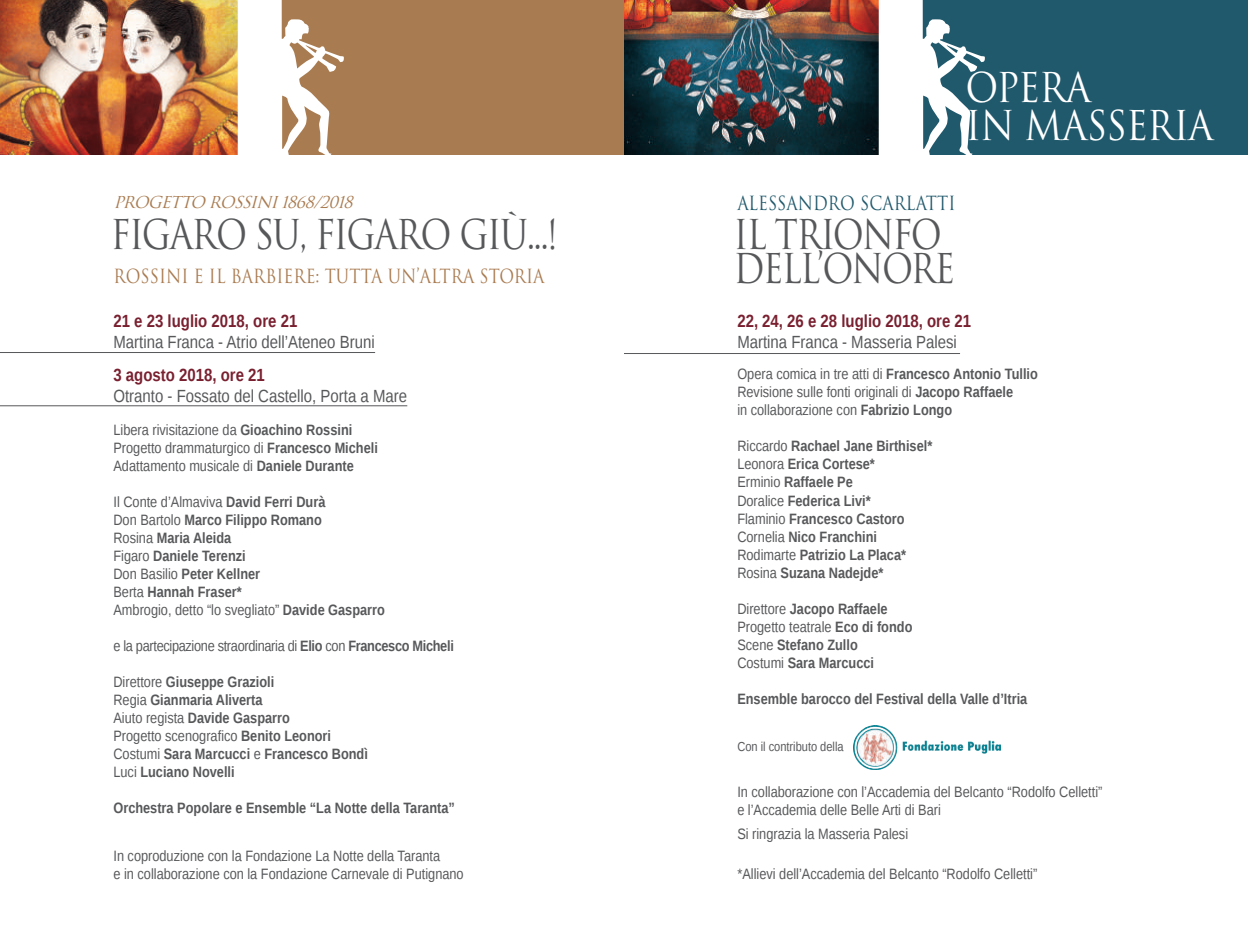
<style>
.page{position:relative;width:1248px;height:936px;background:#fff}
.page>*{position:absolute;margin:0;border:0;box-sizing:border-box;transform-origin:0 0}
.t1{font:40px/34px "Trajan";letter-spacing:-.05em;color:#57585a;scale:.85 1}
.t2{font:40px/38px "Trajan";letter-spacing:-.025em;color:#fff;scale:.9 1}
.t3{font:19px "Trajan";color:#a97b50;scale:.85 1}
.t4{font:19px "Trajan";color:#20596c;scale:.85 1}
.t5{font:17.6px "Liberation Sans";color:#57585a;scale:.85 1}
.t6{font:700 17.6px "Liberation Sans";color:#792030;scale:.85 1}
.t7{font:italic 16px "Trajan Pro 3";color:#a97b50}
.t8{font:700 15px/18px "Liberation Sans";color:#57585a;scale:.85 1}
.t9{font:15px/18px "Liberation Sans";color:#57585a;scale:.85 1}
.t10{font:15px "Liberation Sans";letter-spacing:-.025em;color:#57585a;scale:.85 1}
.t11{font:13px "Liberation Sans";color:#57585a;scale:.85 1}
.s1{font-weight:700}
.s2{font-weight:400}
</style>
<div class="page">
<img style="left:853px;top:725px;width:147px;height:44px">
<div style="left:0;top:0;width:624px;height:154px;background:#a97b50"></div>
<div style="left:624px;top:0;width:623px;height:154px;background:#20596c"></div>
<hr style="left:0;top:405px;width:407px;height:1px;background:#57585a">
<hr style="left:0;top:352px;width:375px;height:1px;background:#57585a">
<hr style="left:624px;top:353px;width:335px;height:1px;background:#57585a">
<img style="left:624px;top:0;width:254px;height:155px">
<img style="left:0;top:0;width:238px;height:154px">
<svg style="left:238px;top:0;width:106px;height:155px"></svg>
<svg style="left:878px;top:0;width:107px;height:155px"></svg>
<p class="t7" style="left:113px;top:191px;width:247px">PROGETTO ROSSINI1868/2018</p>
<h1 class="t1" style="left:111px;top:218px;width:528px">FIGARO SU, FIGARO GIÙ...!</h1>
<p class="t3" style="left:113px;top:265px;width:508px">ROSSINI E IL BARBIERE: TUTTA UN’ALTRA STORIA</p>
<p class="t6" style="left:113px;top:308px;width:218px">21 e 23 luglio 2018, ore 21</p>
<p class="t5" style="left:113px;top:332px;width:309px">Martina Franca - Atrio dell’Ateneo Bruni</p>
<p class="t6" style="left:113px;top:363px;width:180px">3 agosto 2018, ore 21</p>
<p class="t5" style="left:113px;top:386px;width:347px">Otranto - Fossato del Castello, Porta a Mare</p>
<p class="t9" style="left:113px;top:421px;width:312px">Libera rivisitazione da <span class="s1">Gioachino Rossini<br></span>Progetto drammaturgico di <span class="s1">Francesco Micheli<br></span>Adattamento musicale di <span class="s1">Daniele Durante</span></p>
<p class="t8" style="left:113px;top:492px;width:321px"><span class="s2">Il Conte d’Almaviva</span> David Ferri Durà<br><span class="s2">Don Bartolo</span> Marco Filippo Romano<br><span class="s2">Rosina</span> Maria Aleida<br><span class="s2">Figaro</span> Daniele Terenzi<br><span class="s2">Don Basilio</span> Peter Kellner<br><span class="s2">Berta</span> Hannah Fraser*<br><span class="s2">Ambrogio, detto “lo svegliato”</span> Davide Gasparro</p>
<p class="t10" style="left:113px;top:637px;width:402px">e la partecipazione straordinaria di <span class="s1">Elio</span> con <span class="s1">Francesco Micheli</span></p>
<p class="t8" style="left:113px;top:672px;width:301px"><span class="s2">Direttore</span> Giuseppe Grazioli<br><span class="s2">Regia</span> Gianmaria Aliverta<br><span class="s2">Aiuto regista</span> Davide Gasparro<br><span class="s2">Progetto scenografico</span> Benito Leonori<br><span class="s2">Costumi</span> Sara Marcucci <span class="s2">e</span> Francesco Bondì<br><span class="s2">Luci</span> Luciano Novelli</p>
<p class="t8" style="left:113px;top:798px;width:403px">Orchestra Popolare e Ensemble “La Notte della Taranta”</p>
<p class="t9" style="left:113px;top:847px;width:413px">In coproduzione con la Fondazione La Notte della Taranta<br>e in collaborazione con la Fondazione Carnevale di Putignano</p>
<h1 class="t2" style="left:965px;top:68px;width:277px">OPERA<br>IN MASSERIA</h1>
<p class="t4" style="left:737px;top:191px;width:258px">ALESSANDRO SCARLATTI</p>
<h1 class="t1" style="left:733px;top:218px;width:262px">IL TRIONFO<br>DELL’ONORE</h1>
<p class="t6" style="left:737px;top:308px;width:276px">22, 24, 26 e 28 luglio 2018, ore 21</p>
<p class="t5" style="left:737px;top:332px;width:260px">Martina Franca - Masseria Palesi</p>
<p class="t9" style="left:737px;top:366px;width:355px">Opera comica in tre atti di <span class="s1">Francesco Antonio Tullio<br></span>Revisione sulle fonti originali di <span class="s1">Jacopo Raffaele<br></span>in collaborazione con <span class="s1">Fabrizio Longo</span></p>
<p class="t8" style="left:737px;top:437px;width:231px"><span class="s2">Riccardo</span> Rachael Jane Birthisel*<br><span class="s2">Leonora</span> Erica Cortese*<br><span class="s2">Erminio</span> Raffaele Pe<br><span class="s2">Doralice</span> Federica Livi*<br><span class="s2">Flaminio</span> Francesco Castoro<br><span class="s2">Cornelia</span> Nico Franchini<br><span class="s2">Rodimarte</span> Patrizio La Placa*<br><span class="s2">Rosina</span> Suzana Nadejde*</p>
<p class="t8" style="left:737px;top:599px;width:207px"><span class="s2">Direttore</span> Jacopo Raffaele<br><span class="s2">Progetto teatrale</span> Eco di fondo<br><span class="s2">Scene</span> Stefano Zullo<br><span class="s2">Costumi</span> Sara Marcucci</p>
<p class="t8" style="left:737px;top:689px;width:342px">Ensemble barocco del Festival della Valle d’Itria</p>
<p class="t11" style="left:737px;top:738px;width:126px">Con il contributo della</p>
<p class="t9" style="left:737px;top:783px;width:431px">In collaborazione con l’Accademia del Belcanto “Rodolfo Celletti” e l’Accademia delle Belle Arti di Bari</p>
<p class="t9" style="left:737px;top:825px;width:202px">Si ringrazia la Masseria Palesi</p>
<p class="t9" style="left:737px;top:865px;width:354px">*Allievi dell’Accademia del Belcanto “Rodolfo Celletti”</p>
</div>
